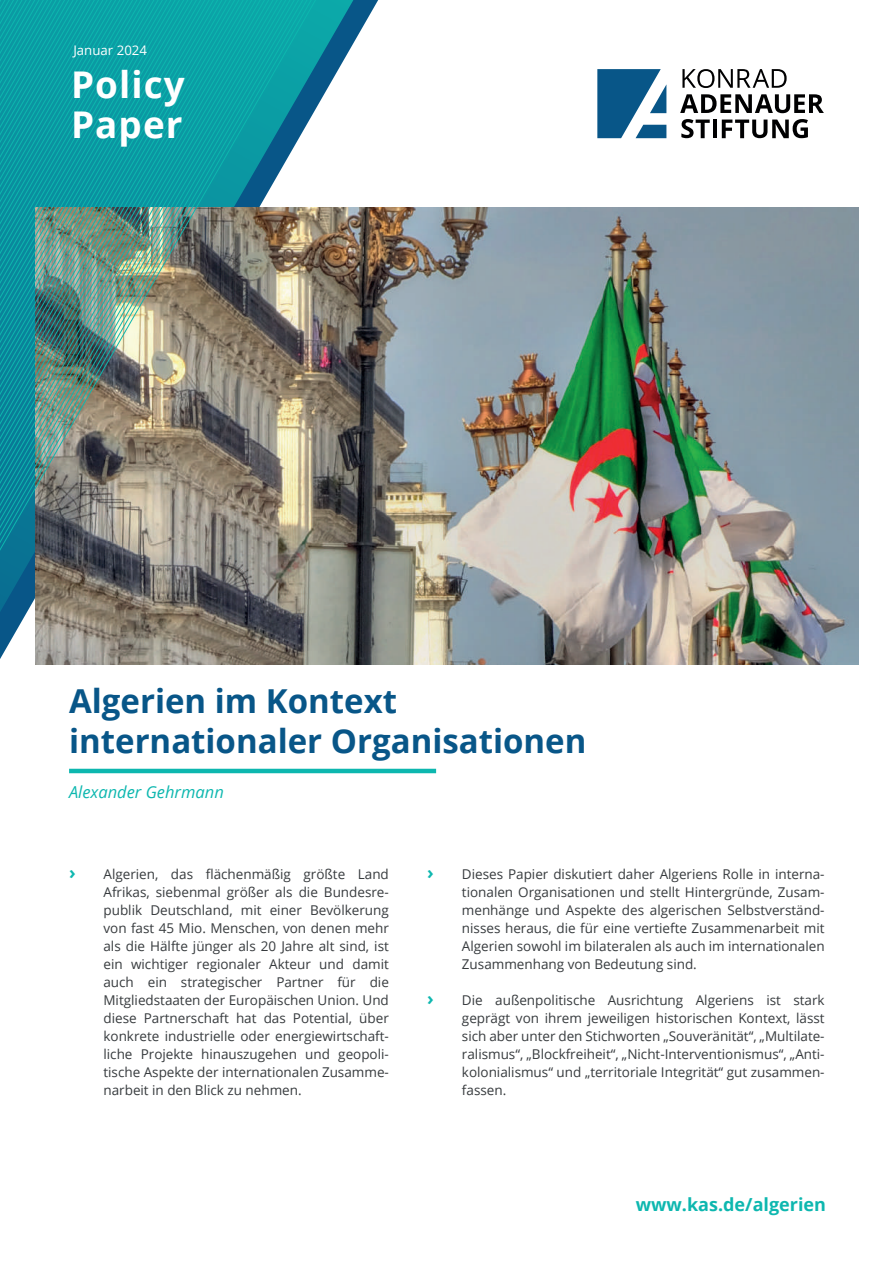
<style>
.page{position:relative;width:893px;height:1263px;background:#fff}
.page>*{position:absolute;margin:0;border:0;box-sizing:border-box;transform-origin:0 0}
.t1{font:700 36.9px/40.5px "Open Sans";letter-spacing:.03em;color:#fff}
.t2{font:700 33px/39.6px "Open Sans";color:#085688}
.t3{font:700 18px "Open Sans";color:#0db7af}
.t4{font:italic 16.5px "Open Sans";color:#0db7af}
.t5{font:13.5px/18px "Open Sans";color:#373b3e;text-align:justify}
.t6{font:13.2px "Open Sans";color:#fff}
</style>
<div class="page">
<svg style="left:0;top:0;width:361px;height:634px"></svg>
<svg style="left:682px;top:69px;width:105px;height:19px"></svg>
<svg style="left:680px;top:94px;width:144px;height:19px"></svg>
<svg style="left:681px;top:119px;width:29px;height:19px"></svg>
<hr style="left:713px;top:120px;width:4px;height:18px;background:#000001">
<svg style="left:722px;top:119px;width:86px;height:19px"></svg>
<svg style="left:597px;top:69px;width:69px;height:69px"></svg>
<img style="left:36px;top:207px;width:822px;height:458px">
<svg style="left:240px;top:0;width:5px;height:587px;background:#568683"></svg>
<svg style="left:223px;top:0;width:5px;height:587px;background:#4e7f7d"></svg>
<svg style="left:206px;top:0;width:5px;height:587px;background:#558682"></svg>
<svg style="left:194px;top:0;width:4px;height:587px;background:#598983"></svg>
<svg style="left:189px;top:0;width:5px;height:587px;background:#5e8f89"></svg>
<svg style="left:185px;top:0;width:4px;height:587px;background:#588a83"></svg>
<svg style="left:181px;top:0;width:4px;height:587px;background:#5f9189"></svg>
<svg style="left:177px;top:0;width:4px;height:587px;background:#669990"></svg>
<svg style="left:172px;top:0;width:5px;height:587px;background:#5f9289"></svg>
<svg style="left:168px;top:0;width:4px;height:587px;background:#699c91"></svg>
<svg style="left:164px;top:0;width:4px;height:587px;background:#6ea094"></svg>
<svg style="left:160px;top:0;width:4px;height:587px;background:#77aa9b"></svg>
<svg style="left:155px;top:0;width:5px;height:587px;background:#74a699"></svg>
<svg style="left:151px;top:0;width:4px;height:587px;background:#74a799"></svg>
<svg style="left:147px;top:0;width:4px;height:587px;background:#73a89a"></svg>
<svg style="left:143px;top:0;width:4px;height:587px;background:#64988c"></svg>
<img style="left:138px;top:0;width:5px;height:587px">
<svg style="left:134px;top:0;width:4px;height:587px;background:#659d93"></svg>
<svg style="left:130px;top:0;width:4px;height:587px;background:#619990"></svg>
<svg style="left:126px;top:0;width:4px;height:587px;background:#5e978e"></svg>
<svg style="left:121px;top:0;width:5px;height:587px;background:#5b948c"></svg>
<svg style="left:117px;top:0;width:4px;height:587px;background:#56918a"></svg>
<svg style="left:113px;top:0;width:4px;height:587px;background:#538f8b"></svg>
<svg style="left:109px;top:0;width:4px;height:587px;background:#4c8886"></svg>
<svg style="left:104px;top:0;width:5px;height:587px;background:#4d8a86"></svg>
<svg style="left:100px;top:0;width:4px;height:587px;background:#478583"></svg>
<svg style="left:96px;top:0;width:4px;height:587px;background:#468583"></svg>
<svg style="left:92px;top:0;width:4px;height:587px;background:#488785"></svg>
<svg style="left:87px;top:0;width:5px;height:587px;background:#478684"></svg>
<svg style="left:83px;top:0;width:4px;height:587px;background:#478683"></svg>
<svg style="left:79px;top:0;width:4px;height:587px;background:#438481"></svg>
<svg style="left:75px;top:0;width:4px;height:587px;background:#498a86"></svg>
<svg style="left:0;top:0;width:75px;height:587px;background:#2a8d92"></svg>
<hr style="left:69px;top:769px;width:367px;height:4px;background:#0db7af">
<p class="t6" style="left:73px;top:41px;width:75px">Januar 2024</p>
<h1 class="t1" style="left:71px;top:63px;width:115px">Policy<br>Paper</h1>
<h2 class="t2" style="left:69px;top:681px;width:519px">Algerien im Kontext internationaler Organisationen</h2>
<p class="t4" style="left:69px;top:781px;width:156px">Alexander Gehrmann</p>
<p class="t5" style="left:103px;top:864px;width:287px">Algerien, das flächenmäßig größte Land Afrikas, siebenmal größer als die Bundesre&shy;publik Deutschland, mit einer Bevölkerung von fast 45 Mio. Menschen, von denen mehr als die Hälfte jünger als 20 Jahre alt sind, ist ein wichtiger regionaler Akteur und damit auch ein strategischer Partner für die Mitgliedstaaten der Europäischen Union. Und diese Partnerschaft hat das Potential, über konkrete industrielle oder energiewirtschaft&shy;liche Projekte hinauszugehen und geopoli&shy;tische Aspekte der internationalen Zusamme&shy;narbeit in den Blick zu nehmen.</p>
<p class="t5" style="left:462px;top:864px;width:364px">Dieses Papier diskutiert daher Algeriens Rolle in interna&shy;tionalen Organisationen und stellt Hintergründe, Zusam&shy;menhänge und Aspekte des algerischen Selbstverständ&shy;nisses heraus, die für eine vertiefte Zusammenarbeit mit Algerien sowohl im bilateralen als auch im internationalen Zusammenhang von Bedeutung sind.</p>
<h3 class="t3" style="left:69px;top:860px;width:8px">›</h3>
<h3 class="t3" style="left:427px;top:860px;width:8px">›</h3>
<p class="t5" style="left:462px;top:990px;width:364px">Die außenpolitische Ausrichtung Algeriens ist stark geprägt von ihrem jeweiligen historischen Kontext, lässt sich aber unter den Stichworten „Souveränität“, „Multilate&shy;ralismus“, „Blockfreiheit“, „Nicht-Interventionismus“, „Anti&shy;kolonialismus“ und „territoriale Integrität“ gut zusammen&shy;fassen.</p>
<h3 class="t3" style="left:427px;top:986px;width:8px">›</h3>
<h3 class="t3" style="left:636px;top:1191px;width:192px">www.kas.de/algerien</h3>
</div>
